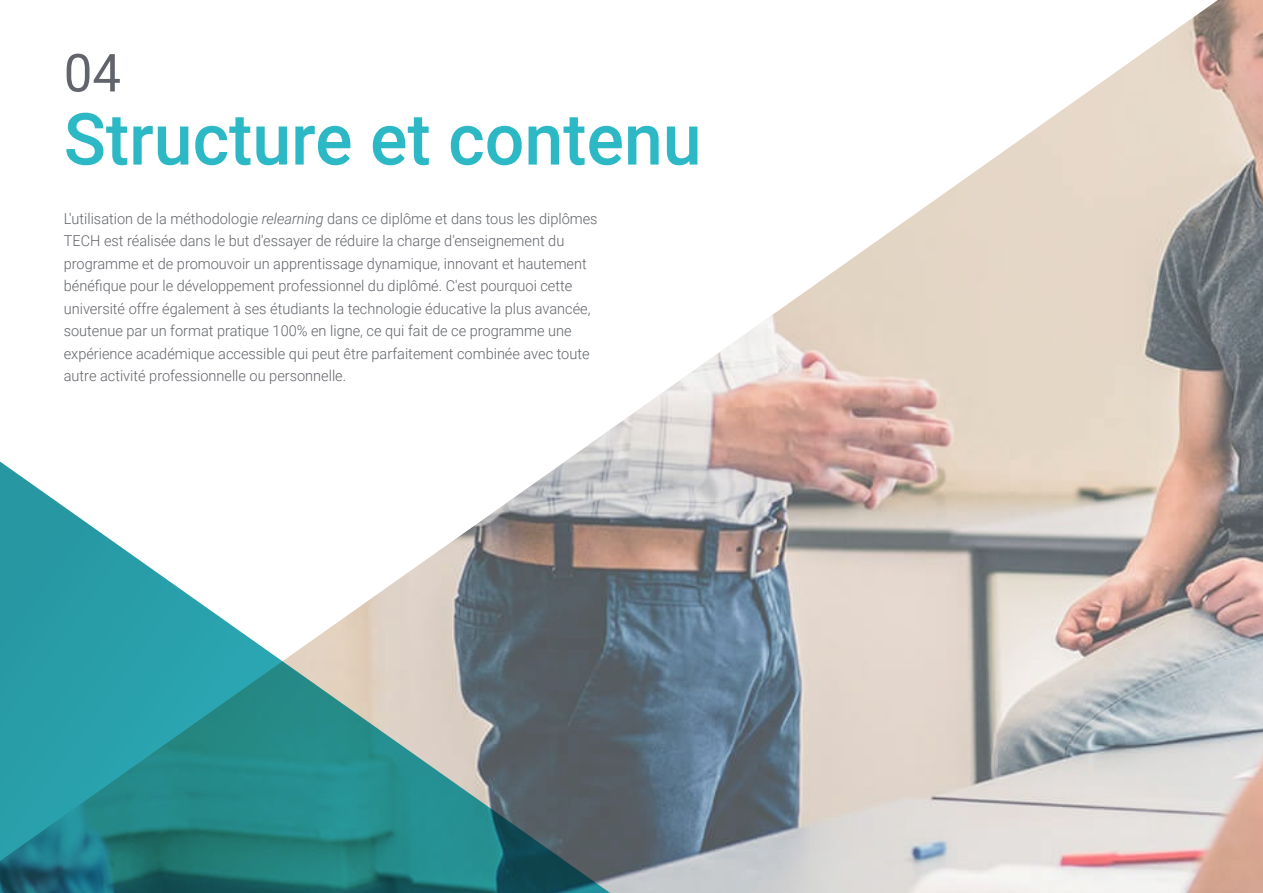
<style>
.page{position:relative;width:1263px;height:893px;background:#fff}
.page>*{position:absolute;margin:0;border:0;box-sizing:border-box;transform-origin:0 0}
.t1{font:500 72px "Roboto";color:#2db8c5}
.t2{font:52.5px "Roboto";color:#61646a}
.t3{font:300 15px/22.5px "Roboto";color:#61646a}
.s1{font-style:italic}
</style>
<div class="page">
<img style="left:587px;top:0;width:676px;height:893px">
<svg style="left:0;top:446px;width:640px;height:447px"></svg>
<h2 class="t2" style="left:64px;top:36px;width:59px">04</h2>
<h1 class="t1" style="left:64px;top:89px;width:639px">Structure et contenu</h1>
<p class="t3" style="left:64px;top:207px;width:535px">L'utilisation de la méthodologie <span class="s1">relearning</span> dans ce diplôme et dans tous les diplômes TECH est réalisée dans le but d'essayer de réduire la charge d'enseignement du programme et de promouvoir un apprentissage dynamique, innovant et hautement bénéfique pour le développement professionnel du diplômé. C'est pourquoi cette université offre également à ses étudiants la technologie éducative la plus avancée, soutenue par un format pratique 100% en ligne, ce qui fait de ce programme une expérience académique accessible qui peut être parfaitement combinée avec toute autre activité professionnelle ou personnelle.</p>
</div>
